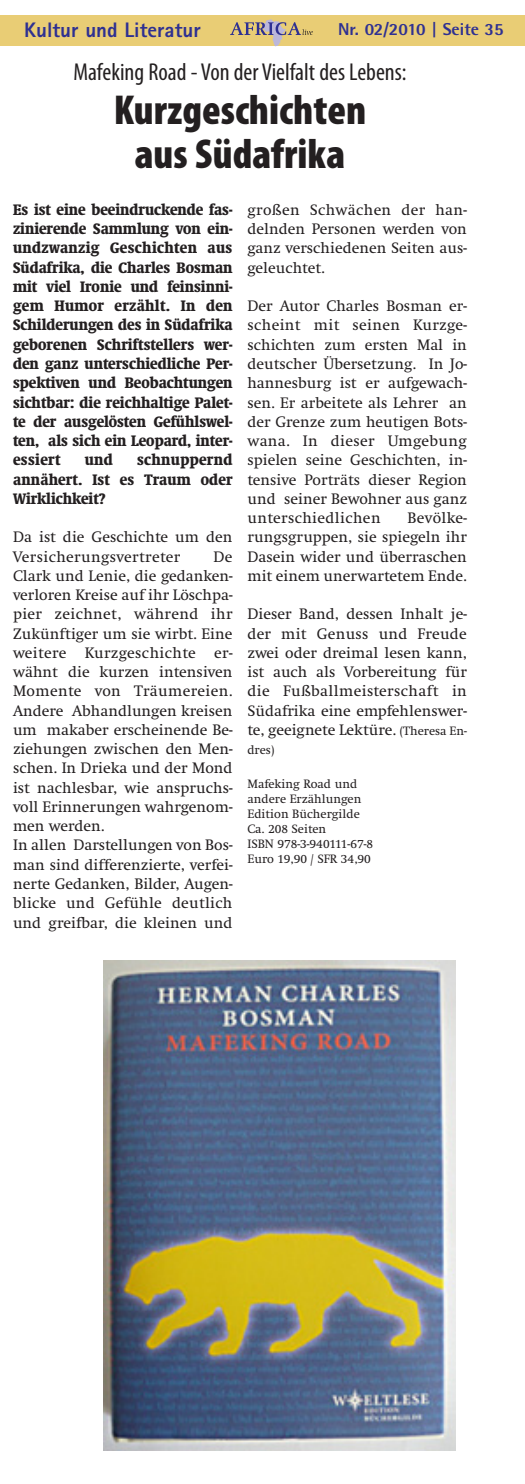
<style>
.page{position:relative;width:525px;height:1484px;background:#fff}
.page>*{position:absolute;margin:0;border:0;box-sizing:border-box;transform-origin:0 0}
.t1{font:900 condensed 42px/43.8px "Myriad Pro";color:#231f20;text-align:center}
.t2{font:condensed 24.5px "Myriad Pro";color:#231f20}
.t3{font:800 21px "Rotis Sans Serif";color:#2e3092}
.t4{font:800 17.15px "Rotis Semi Sans";color:#2e3092}
.t5{font:15.75px/19.2px "Swift";color:#231f20;text-align:justify}
.t6{font:700 condensed 15.75px/19.2px "Swift";color:#231f20;text-align:justify}
.t7{font:12.6px/14.9px "Swift";color:#231f20}
.s1{font-size:12.6px}
</style>
<div class="page">
<div style="left:0;top:15px;width:525px;height:30px;background:#e9cd75"></div>
<svg style="left:230px;top:19px;width:83px;height:27px"></svg>
<img style="left:103px;top:960px;width:352px;height:490px">
<h3 class="t3" style="left:24px;top:22px;width:178px">Kultur und Literatur</h3>
<p class="t4" style="left:338px;top:24px;width:167px">Nr. 02/2010 | Seite 35</p>
<h2 class="t2" style="left:73px;top:63px;width:335px">Mafeking Road - Von der Vielfalt des Lebens:</h2>
<h1 class="t1" style="left:114px;top:92px;width:254px">Kurzgeschichten aus Südafrika</h1>
<p class="t6" style="left:13px;top:201px;width:221px">Es ist eine beeindruckende fas&shy;zinierende Sammlung von ein&shy;undzwanzig Geschichten aus Südafrika, die Charles Bosman mit viel Ironie und feinsinni&shy;gem Humor erzählt. In den Schilderungen des in Südafrika geborenen Schriftstellers wer&shy;den ganz unterschiedliche Per&shy;spektiven und Beobachtungen sichtbar: die reichhaltige Palet&shy;te der ausgelösten Gefühlswel&shy;ten, als sich ein Leopard, inter&shy;essiert</p>
<p class="t6" style="left:13px;top:451px;width:221px;text-indent:124px">schnuppernd annähert. Ist es Traum oder Wirklichkeit?</p>
<p class="t5" style="left:13px;top:529px;width:221px">Da ist die Geschichte um den<br>Versicherungsvertreter</p>
<p class="t6" style="left:85px;top:451px;width:30px">und</p>
<p class="t5" style="left:13px;top:548px;width:221px;text-align:left;text-indent:200px">De<br>Clark und Lenie, die gedanken&shy;verloren Kreise auf ihr Löschpa&shy;pier zeichnet, während ihr<br>Zukünftiger um sie wirbt. Eine weitere Kurzgeschichte er&shy;wähnt die kurzen intensiven<br>Momente von Träumereien.<br>Andere Abhandlungen kreisen um makaber erscheinende Be&shy;ziehungen zwischen den Men&shy;schen. In Drieka und der Mond ist nachlesbar, wie anspruchs&shy;voll Erinnerungen wahrgenom&shy;men werden.<br>In allen Darstellungen von Bos&shy;man sind differenzierte, verfei&shy;nerte Gedanken, Bilder, Augen&shy;blicke und Gefühle deutlich und greifbar, die kleinen und</p>
<p class="t5" style="left:247px;top:201px;width:221px">großen Schwächen der han&shy;delnden Personen werden von ganz verschiedenen Seiten aus&shy;geleuchtet.</p>
<p class="t5" style="left:247px;top:298px;width:221px">Der Autor Charles Bosman er&shy;scheint mit seinen Kurzge&shy;schichten zum ersten Mal in deutscher Übersetzung. In Jo&shy;hannesburg ist er aufgewach&shy;sen. Er arbeitete als Lehrer an der Grenze zum heutigen Bots&shy;wana. In dieser Umgebung spielen seine Geschichten, in&shy;tensive Porträts dieser Region und seiner Bewohner aus ganz unterschiedlichen</p>
<p class="t5" style="left:247px;top:509px;width:221px;text-indent:160px">Bevölke&shy;rungsgruppen, sie spiegeln ihr Dasein wider und überraschen mit einem unerwartetem Ende.</p>
<p class="t5" style="left:247px;top:606px;width:221px">Dieser Band, dessen Inhalt je&shy;der mit Genuss und Freude zwei oder dreimal lesen kann, ist auch als Vorbereitung für die Fußballmeisterschaft in Südafrika eine empfehlenswer&shy;te, geeignete Lektüre. <span class="s1">(Theresa En-</span></p>
<p class="t7" style="left:247px;top:743px;width:28px">dres)</p>
<p class="t7" style="left:247px;top:777px;width:127px">Mafeking Road und andere Erzählungen<br>Edition Büchergilde<br>Ca. 208 Seiten<br>ISBN 978-3-940111-67-8<br>Euro 19,90 / SFR 34,90</p>
</div>
